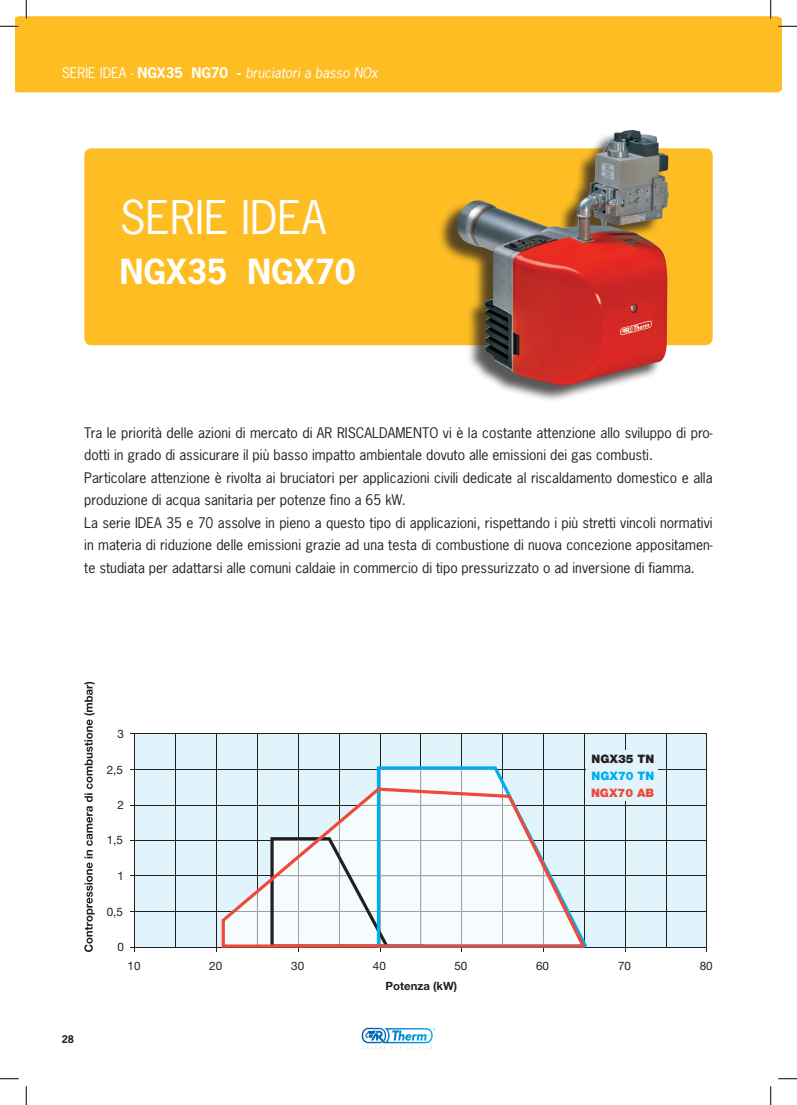
<style>
.page{position:relative;width:797px;height:1105px;background:#fff}
.page>*{position:absolute;margin:0;border:0;box-sizing:border-box;transform-origin:0 0}
.t1{font:43.75px "News Gothic Std";color:#fff}
.t2{font:700 32.5px "News Gothic Std";color:#fff}
.descrizione_prod{font:13.75px/22.5px "News Gothic Std";color:#231f20}
.t3{font:italic 13.75px "News Gothic Std";color:#fff}
.t4{font:11.62px "Helvetica Neue";color:#231f20}
.t5{font:900 11.62px/16.9px "Helvetica Neue";color:#231f20;text-align:justify}
.t6{font:700 11.38px "Helvetica Neue";color:#231f20}
.t7{font:700 10px "News Gothic Std";color:#231f20}
.s1{font-style:normal}
.s2{font-weight:700;font-style:normal}
.s3{color:#00aeef}
.s4{color:#ef4939}
</style>
<div class="page">
<svg style="left:362px;top:1028px;width:73px;height:21px"></svg>
<div style="left:16px;top:16px;width:765px;height:76px;background:#fdbd23"></div>
<div style="left:84px;top:148px;width:628px;height:197px;background:#fdbd23;border-radius:7px"></div>
<div style="left:438px;top:131px;width:227px;height:271px;background:#231f20;opacity:.75"></div>
<img style="left:454px;top:130px;width:215px;height:255px">
<svg style="left:84px;top:682px;width:11px;height:270px"></svg>
<div style="left:135px;top:734px;width:572px;height:214px;background:#e1f4fc"></div>
<hr style="left:135px;top:911px;width:572px;height:1px;background:#231f20">
<hr style="left:135px;top:875px;width:572px;height:1px;background:#231f20">
<hr style="left:135px;top:840px;width:572px;height:1px;background:#231f20">
<hr style="left:135px;top:805px;width:572px;height:1px;background:#231f20">
<hr style="left:135px;top:769px;width:572px;height:1px;background:#231f20">
<hr style="left:175px;top:734px;width:1px;height:214px;background:#231f20">
<hr style="left:257px;top:734px;width:1px;height:214px;background:#231f20">
<hr style="left:339px;top:734px;width:1px;height:214px;background:#231f20">
<hr style="left:420px;top:734px;width:1px;height:214px;background:#231f20">
<hr style="left:502px;top:734px;width:1px;height:214px;background:#231f20">
<hr style="left:584px;top:734px;width:1px;height:214px;background:#231f20">
<hr style="left:665px;top:734px;width:1px;height:214px;background:#231f20">
<hr style="left:216px;top:734px;width:1px;height:214px;background:#231f20">
<hr style="left:298px;top:734px;width:1px;height:214px;background:#231f20">
<hr style="left:380px;top:734px;width:1px;height:214px;background:#231f20">
<hr style="left:461px;top:734px;width:1px;height:214px;background:#231f20">
<hr style="left:543px;top:734px;width:1px;height:214px;background:#231f20">
<hr style="left:625px;top:734px;width:1px;height:214px;background:#231f20">
<hr style="left:134px;top:734px;width:573px;height:1px;background:#231f20">
<hr style="left:706px;top:734px;width:1px;height:214px;background:#231f20">
<hr style="left:134px;top:734px;width:1px;height:214px;background:#231f20">
<hr style="left:134px;top:947px;width:573px;height:1px;background:#231f20">
<div style="left:586px;top:750px;width:72px;height:50px;background:#e1f4fc"></div>
<svg style="left:377px;top:766px;width:210px;height:181px"></svg>
<svg style="left:298px;top:768px;width:286px;height:184px"></svg>
<svg style="left:222px;top:787px;width:362px;height:161px;fill:#f6fbfe"></svg>
<svg style="left:0;top:25px;width:19px;height:2px"></svg>
<svg style="left:778px;top:25px;width:19px;height:2px"></svg>
<svg style="left:0;top:1078px;width:19px;height:1px"></svg>
<svg style="left:778px;top:1078px;width:19px;height:1px"></svg>
<svg style="left:25px;top:0;width:2px;height:19px"></svg>
<svg style="left:25px;top:1086px;width:2px;height:19px"></svg>
<svg style="left:770px;top:0;width:1px;height:19px"></svg>
<svg style="left:770px;top:1086px;width:1px;height:19px"></svg>
<p class="t3" style="left:62px;top:64px;width:318px"><span class="s1">SERIE IDEA -</span> <span class="s2">NGX35 NG70 -</span> bruciatori a basso NOx</p>
<p class="t1" style="left:120px;top:189px;width:208px">SERIE IDEA</p>
<p class="t2" style="left:120px;top:250px;width:237px">NGX35 NGX70</p>
<p class="descrizione_prod" style="left:84px;top:421px;width:630px">Tra le priorità delle azioni di mercato di AR RISCALDAMENTO vi è la costante attenzione allo sviluppo di pro&shy;dotti in grado di assicurare il più basso impatto ambientale dovuto alle emissioni dei gas combusti.</p>
<p class="descrizione_prod" style="left:84px;top:466px;width:630px">Particolare attenzione è rivolta ai bruciatori per applicazioni civili dedicate al riscaldamento domestico e alla produzione di acqua sanitaria per potenze fino a 65 kW.</p>
<p class="descrizione_prod" style="left:84px;top:511px;width:630px;text-align:justify">La serie IDEA 35 e 70 assolve in pieno a questo tipo di applicazioni, rispettando i più stretti vincoli normativi in materia di riduzione delle emissioni grazie ad una testa di combustione di nuova concezione appositamen&shy;te studiata per adattarsi alle comuni caldaie in commercio di tipo pressurizzato o ad inversione di fiamma.</p>
<p class="t4" style="left:118px;top:727px;width:8px">3</p>
<p class="t4" style="left:107px;top:762px;width:18px">2,5</p>
<p class="t4" style="left:118px;top:798px;width:8px">2</p>
<p class="t4" style="left:107px;top:833px;width:18px">1,5</p>
<p class="t4" style="left:118px;top:869px;width:8px">1</p>
<p class="t4" style="left:107px;top:904px;width:18px">0,5</p>
<p class="t4" style="left:118px;top:940px;width:8px">0</p>
<p class="t5" style="left:591px;top:751px;width:65px">NGX35 TN <span class="s3">NGX70 TN </span><span class="s4">NGX70 AB</span></p>
<p class="t7" style="left:62px;top:1033px;width:14px">28</p>
<p class="t4" style="left:128px;top:959px;width:14px">10</p>
<p class="t4" style="left:209px;top:959px;width:14px">20</p>
<p class="t4" style="left:291px;top:959px;width:14px">30</p>
<p class="t4" style="left:373px;top:959px;width:14px">40</p>
<p class="t4" style="left:454px;top:959px;width:14px">50</p>
<p class="t4" style="left:536px;top:959px;width:14px">60</p>
<p class="t4" style="left:618px;top:959px;width:14px">70</p>
<p class="t4" style="left:699px;top:959px;width:14px">80</p>
<p class="t6" style="left:385px;top:979px;width:73px">Potenza (kW)</p>
</div>
